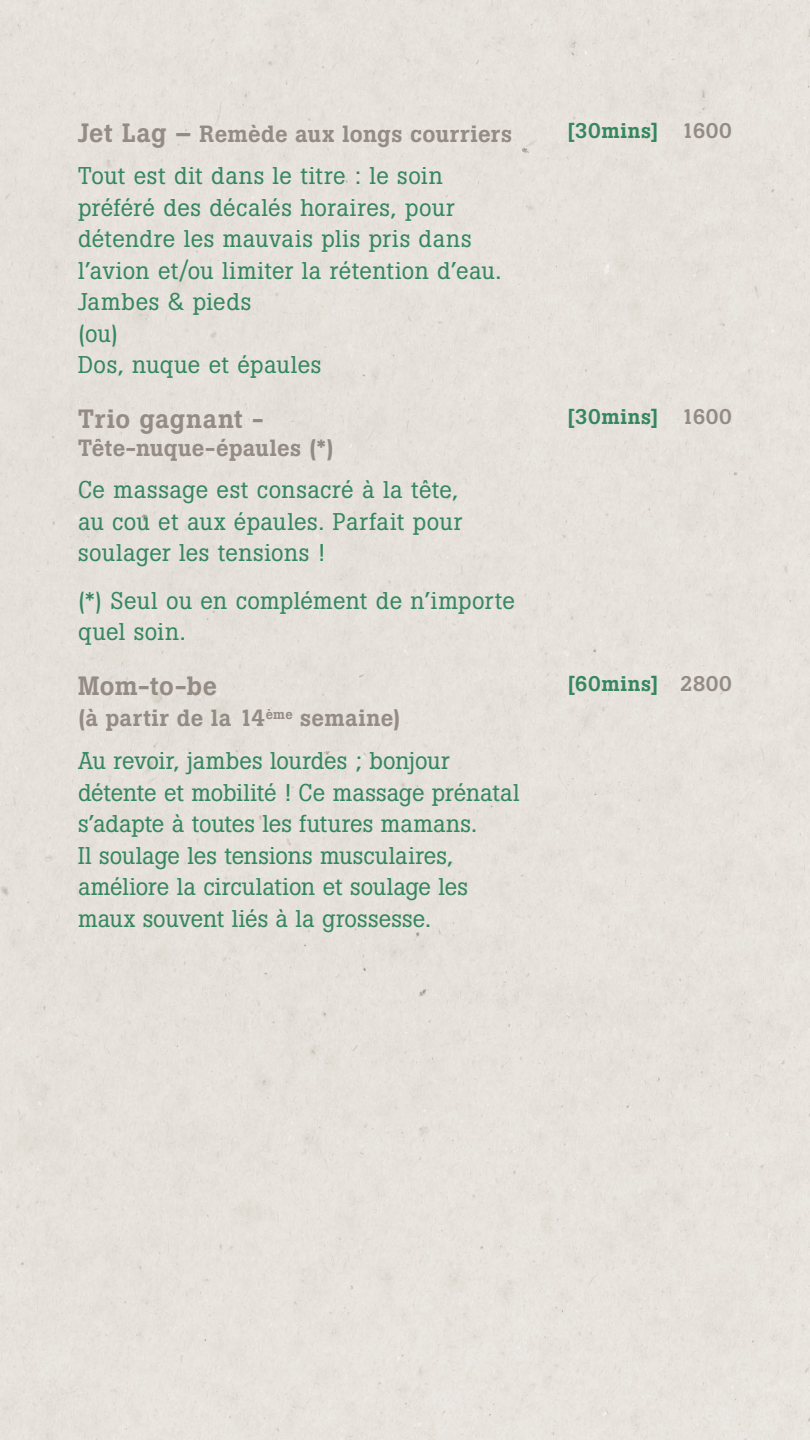
<style>
.page{position:relative;width:810px;height:1440px;background:#e6e1db}
.page>*{position:absolute;margin:0;border:0;box-sizing:border-box;transform-origin:0 0}
.t1{font:500 26.25px "Boton";letter-spacing:.02em;color:#948b85}
.t2{font:24px/31.5px "Boton";letter-spacing:.01em;color:#35875f}
.t3{font:500 23.25px "Boton";letter-spacing:.015em;color:#948b85}
.t4{font:500 21px "Boton";letter-spacing:.03em;color:#35875f}
.s1{font-size:26.25px}
.s2{color:#948b85}
</style>
<div class="page">
<p class="t3" style="left:78px;top:120px;width:436px"><span class="s1">Jet Lag –</span> Remède aux longs courriers</p>
<p class="t2" style="left:78px;top:160px;width:425px">Tout est dit dans le titre : le soin préféré des décalés horaires, pour détendre les mauvais plis pris dans l’avion et/ou limiter la rétention d’eau.<br>Jambes &amp; pieds<br>(ou)<br>Dos, nuque et épaules</p>
<p class="t1" style="left:78px;top:403px;width:187px">Trio gagnant -</p>
<p class="t3" style="left:78px;top:434px;width:257px">Tête-nuque-épaules (*)</p>
<p class="t2" style="left:78px;top:474px;width:386px">Ce massage est consacré à la tête, au cou et aux épaules. Parfait pour soulager les tensions !</p>
<p class="t2" style="left:78px;top:585px;width:439px">(*) Seul ou en complément de n’importe quel soin.</p>
<p class="t1" style="left:78px;top:670px;width:141px">Mom-to-be</p>
<p class="t3" style="left:78px;top:704px;width:324px">(à partir de la 14<sup>ème</sup> semaine)</p>
<p class="t2" style="left:78px;top:745px;width:443px">Au revoir, jambes lourdes ; bonjour détente et mobilité ! Ce massage prénatal s’adapte à toutes les futures mamans.<br>Il soulage les tensions musculaires, améliore la circulation et soulage les maux souvent liés à la grossesse.</p>
<p class="t4" style="left:567px;top:118px;width:166px">[30mins] <span class="s2">1600</span></p>
<p class="t4" style="left:567px;top:404px;width:166px">[30mins] <span class="s2">1600</span></p>
<p class="t4" style="left:568px;top:671px;width:166px">[60mins] <span class="s2">2800</span></p>
</div>
